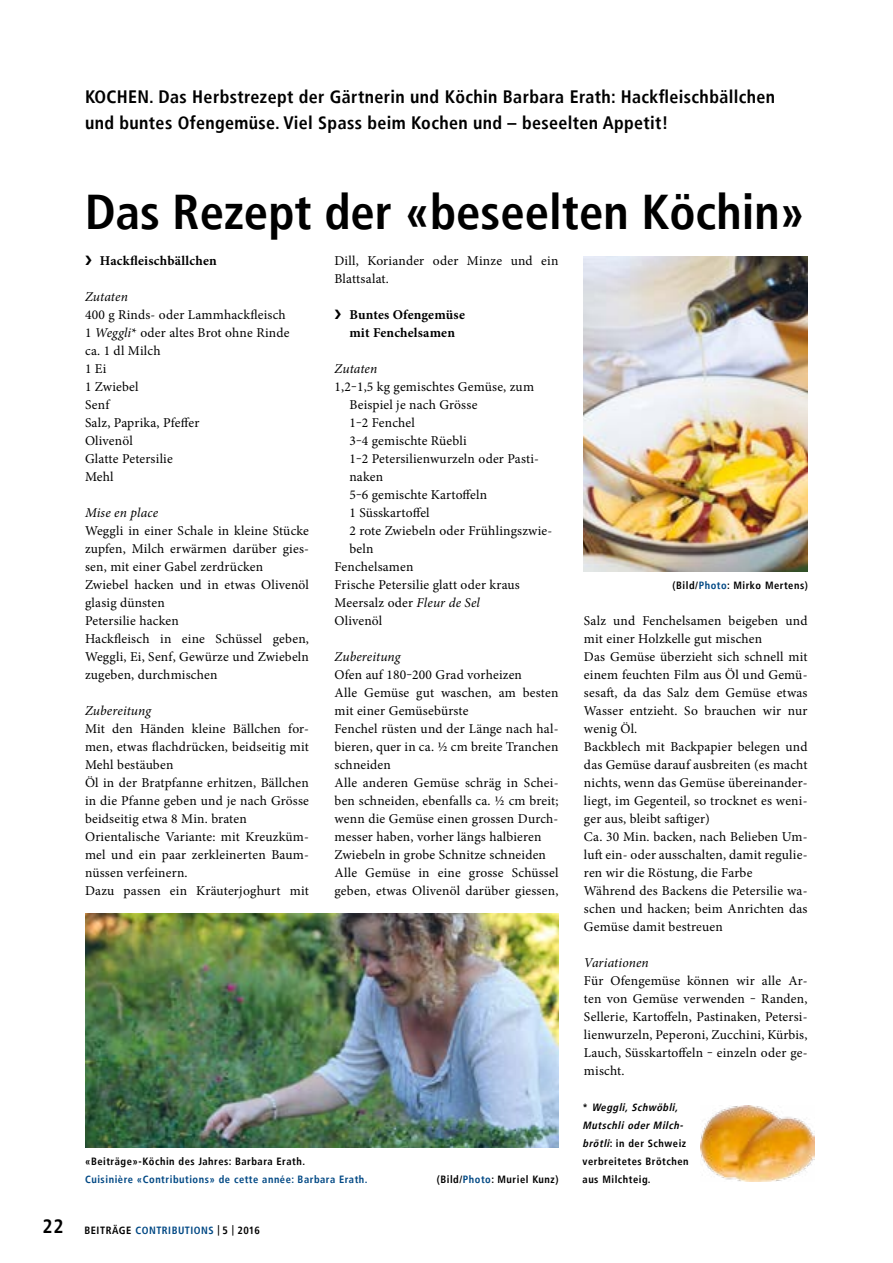
<style>
.page{position:relative;width:893px;height:1263px;background:#fff}
.page>*{position:absolute;margin:0;border:0;box-sizing:border-box;transform-origin:0 0}
.t1{font:700 condensed 48.75px "Frutiger LT";color:#000}
.t2{font:700 condensed 18px/25.5px "Frutiger LT";letter-spacing:.02em;color:#000}
.t3{font:13.5px/18px "Minion Pro";letter-spacing:.015em;color:#000}
.t4{font:italic 13.5px "Minion Pro";letter-spacing:.005em;color:#000}
.t5{font:700 13.5px/18px "Minion Pro";letter-spacing:.015em;color:#000;text-align:center}
.t6{font:700 condensed 10.5px/18px "Frutiger LT";letter-spacing:.05em;color:#000}
.t7{font:700 condensed 10.5px "Frutiger LT";letter-spacing:.05em;color:#004884}
.s1{font-style:italic}
.s2{color:#004884}
.s3{font-size:19.5px}
</style>
<div class="page">
<img style="left:700px;top:1106px;width:115px;height:76px">
<img style="left:85px;top:913px;width:473px;height:234px">
<img style="left:584px;top:256px;width:224px;height:315px">
<h2 class="t2" style="left:85px;top:84px;width:692px">KOCHEN. Das Herbstrezept der Gärtnerin und Köchin Barbara Erath: Hackfleischbällchen und buntes Ofengemüse. Viel Spass beim Kochen und – beseelten Appetit!</h2>
<h1 class="t1" style="left:85px;top:183px;width:721px">Das Rezept der «beseelten Köchin»</h1>
<p class="t3" style="left:334px;top:252px;width:225px">Dill, Koriander oder Minze und ein<br>Blattsalat.</p>
<p class="t5" style="left:334px;top:306px;width:132px">❯ Buntes Ofengemüse mit Fenchelsamen</p>
<p class="t4" style="left:334px;top:360px;width:44px">Zutaten</p>
<p class="t3" style="left:334px;top:378px;width:201px">1,2‒1,5 kg gemischtes Gemüse, zum</p>
<p class="t3" style="left:349px;top:396px;width:130px">Beispiel je nach Grösse</p>
<p class="t3" style="left:349px;top:414px;width:67px">1‒2 Fenchel</p>
<p class="t3" style="left:349px;top:432px;width:119px">3‒4 gemischte Rüebli</p>
<p class="t3" style="left:349px;top:450px;width:191px">1‒2 Petersilienwurzeln oder Pasti-</p>
<p class="t3" style="left:349px;top:468px;width:35px">naken</p>
<p class="t3" style="left:349px;top:486px;width:139px">5‒6 gemischte Kartoffeln</p>
<p class="t3" style="left:349px;top:504px;width:82px">1 Süsskartoffel</p>
<p class="t3" style="left:349px;top:522px;width:204px">2 rote Zwiebeln oder Frühlingszwie-</p>
<p class="t3" style="left:349px;top:540px;width:26px">beln</p>
<p class="t3" style="left:334px;top:558px;width:80px">Fenchelsamen</p>
<p class="t3" style="left:334px;top:576px;width:187px">Frische Petersilie glatt oder kraus</p>
<p class="t3" style="left:334px;top:594px;width:147px">Meersalz oder <span class="s1">Fleur de Sel</span></p>
<p class="t3" style="left:334px;top:612px;width:49px">Olivenöl</p>
<p class="t4" style="left:334px;top:647px;width:67px">Zubereitung</p>
<p class="t3" style="left:334px;top:666px;width:225px">Ofen auf 180‒200 Grad vorheizen<br>Alle Gemüse gut waschen, am besten mit einer Gemüsebürste<br>Fenchel rüsten und der Länge nach hal&shy;bieren, quer in ca. ½ cm breite Tranchen schneiden<br>Alle anderen Gemüse schräg in Schei&shy;ben schneiden, ebenfalls ca. ½ cm breit; wenn die Gemüse einen grossen Durch&shy;messer haben, vorher längs halbieren Zwiebeln in grobe Schnitze schneiden Alle Gemüse in eine grosse Schüssel geben, etwas Olivenöl darüber giessen,</p>
<p class="t5" style="left:85px;top:252px;width:133px">❯ Hackfleischbällchen</p>
<p class="t4" style="left:85px;top:288px;width:44px">Zutaten</p>
<p class="t3" style="left:85px;top:306px;width:206px">400 g Rinds- oder Lammhackfleisch<br>1 <span class="s1">Weggli</span>* oder altes Brot ohne Rinde ca. 1 dl Milch<br>1 Ei<br>1 Zwiebel<br>Senf<br>Salz, Paprika, Pfeffer<br>Olivenöl<br>Glatte Petersilie<br>Mehl</p>
<p class="t4" style="left:85px;top:503px;width:75px">Mise en place</p>
<p class="t3" style="left:85px;top:522px;width:225px">Weggli in einer Schale in kleine Stücke zupfen, Milch erwärmen darüber gies&shy;sen, mit einer Gabel zerdrücken<br>Zwiebel hacken und in etwas Olivenöl glasig dünsten<br>Petersilie hacken<br>Hackfleisch in eine Schüssel geben,<br>Weggli, Ei, Senf, Gewürze und Zwiebeln zugeben, durchmischen</p>
<p class="t4" style="left:85px;top:701px;width:67px">Zubereitung</p>
<p class="t3" style="left:85px;top:720px;width:225px">Mit den Händen kleine Bällchen for&shy;men, etwas flachdrücken, beidseitig mit Mehl bestäuben<br>Öl in der Bratpfanne erhitzen, Bällchen in die Pfanne geben und je nach Grösse beidseitig etwa 8 Min. braten Orientalische Variante: mit Kreuzküm&shy;mel und ein paar zerkleinerten Baum&shy;nüssen verfeinern.<br>Dazu passen ein Kräuterjoghurt mit</p>
<p class="t6" style="left:673px;top:576px;width:137px">(Bild/<span class="s2">Photo</span>: Mirko Mertens)</p>
<p class="t3" style="left:584px;top:612px;width:225px">Salz und Fenchelsamen beigeben und mit einer Holzkelle gut mischen<br>Das Gemüse überzieht sich schnell mit einem feuchten Film aus Öl und Gemü&shy;sesaft, da das Salz dem Gemüse etwas Wasser entzieht. So brauchen wir nur wenig Öl.<br>Backblech mit Backpapier belegen und das Gemüse darauf ausbreiten (es macht nichts, wenn das Gemüse übereinander&shy;liegt, im Gegenteil, so trocknet es weni&shy;ger aus, bleibt saftiger)<br>Ca. 30 Min. backen, nach Belieben Um&shy;luft ein- oder ausschalten, damit regulie&shy;ren wir die Röstung, die Farbe<br>Während des Backens die Petersilie wa&shy;schen und hacken; beim Anrichten das Gemüse damit bestreuen</p>
<p class="t4" style="left:584px;top:953px;width:66px">Variationen</p>
<p class="t3" style="left:584px;top:972px;width:225px;text-align:justify">Für Ofengemüse können wir alle Ar&shy;ten von Gemüse verwenden ‒ Randen, Sellerie, Kartoffeln, Pastinaken, Petersi&shy;lienwurzeln, Peperoni, Zucchini, Kürbis, Lauch, Süsskartoffeln ‒ einzeln oder ge&shy;mischt.</p>
<p class="t6" style="left:85px;top:1152px;width:222px">«Beiträge»-Köchin des Jahres: Barbara Erath.</p>
<p class="t7" style="left:85px;top:1173px;width:284px">Cuisinière «Contributions» de cette année: Barbara Erath.</p>
<p class="t6" style="left:437px;top:1170px;width:123px">(Bild/<span class="s2">Photo</span>: Muriel Kunz)</p>
<p class="t6" style="left:43px;top:1221px;width:219px"><span class="s3">22</span> BEITRÄGE <span class="s2">CONTRIBUTIONS</span> | 5 | 2016</p>
<p class="t6" style="left:583px;top:1098px;width:108px">* <span class="s1">Weggli, Schwöbli,<br>Mutschli oder Milch&shy;brötli</span>: in der Schweiz verbreitetes Brötchen aus Milchteig.</p>
</div>
